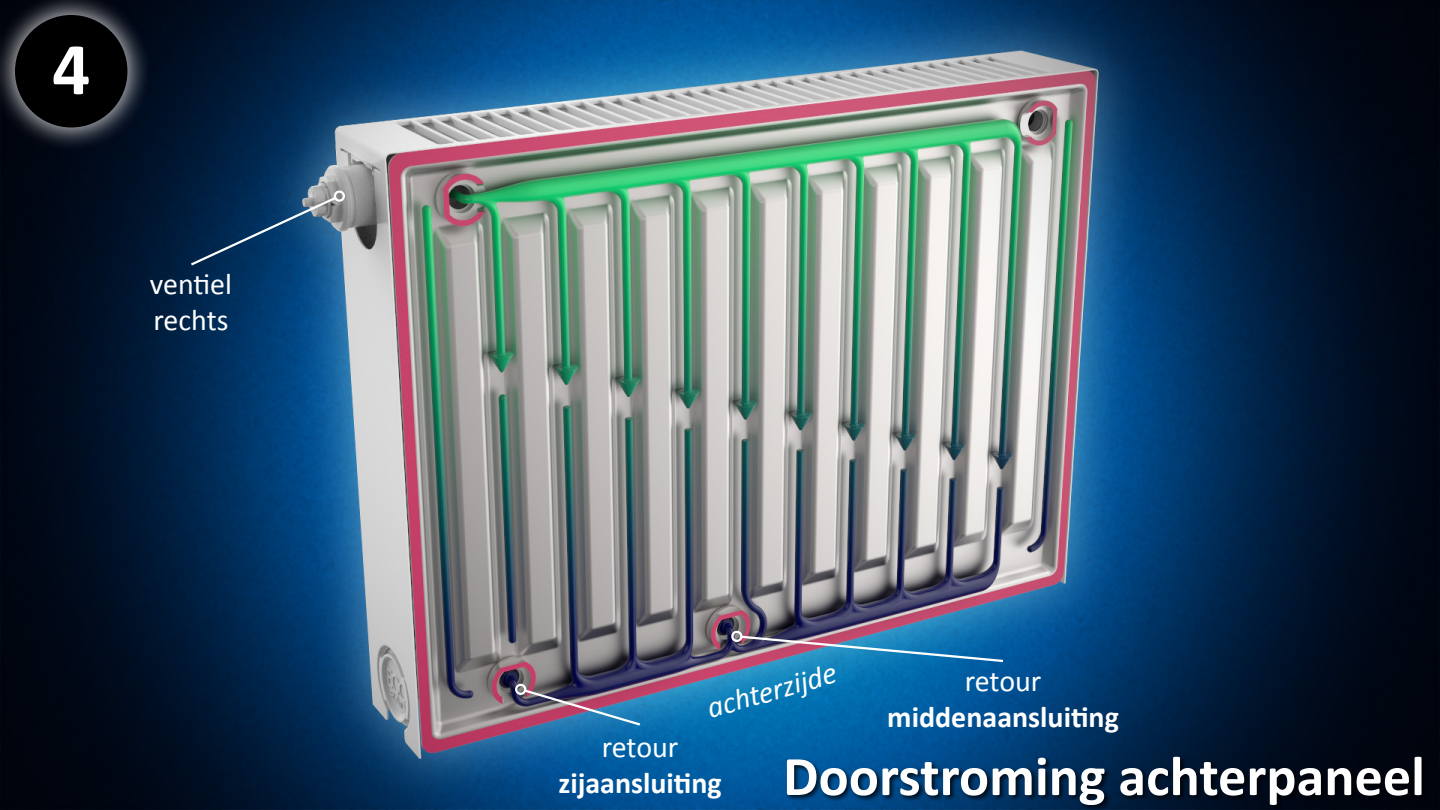
<style>
.page{position:relative;width:1440px;height:810px;background:#fff}
.page>*{position:absolute;margin:0;border:0;box-sizing:border-box;transform-origin:0 0}
.t1{font:700 75px "Calibri";color:#fff}
.t2{font:700 56.25px "Calibri";color:#fff}
.t3{font:700 30px "Calibri";color:#fff}
.t4{font:30px/36px "Calibri";letter-spacing:-.005em;color:#fff}
.t5{font:italic 30px "Calibri";color:#fff}
</style>
<div class="page">
<img style="left:0;top:0;width:1440px;height:810px">
<div style="left:0;top:0;width:152px;height:152px;background:#fff;opacity:.75"></div>
<div style="left:15px;top:15px;width:113px;height:113px;background:#000;border-radius:50%"></div>
<div style="left:786px;top:756px;width:643px;height:54px;background:#000;opacity:.75"></div>
<img style="left:739px;top:634px;width:266px;height:29px">
<div style="left:731px;top:631px;width:11px;height:11px;border:2px solid #fff;border-radius:50%"></div>
<img style="left:522px;top:688px;width:121px;height:39px">
<div style="left:515px;top:684px;width:11px;height:11px;border:2px solid #fff;border-radius:50%"></div>
<svg style="left:188px;top:195px;width:150px;height:72px;background:#17436d"></svg>
<div style="left:334px;top:190px;width:11px;height:12px;border:2px solid #fff;border-radius:50%"></div>
<h1 class="t1" style="left:52px;top:21px;width:40px">4</h1>
<p class="t4" style="left:150px;top:266px;width:84px">ventiel rechts</p>
<p class="t5" style="left:702px;top:689px;width:135px;rotate:-16deg">achterzijde</p>
<p class="t4" style="left:965px;top:663px;width:78px">retour</p>
<p class="t3" style="left:887px;top:698px;width:233px">middenaansluiting</p>
<p class="t4" style="left:602px;top:729px;width:78px">retour</p>
<p class="t3" style="left:558px;top:764px;width:165px">zijaansluiting</p>
<h2 class="t2" style="left:783px;top:740px;width:643px">Doorstroming achterpaneel</h2>
</div>
